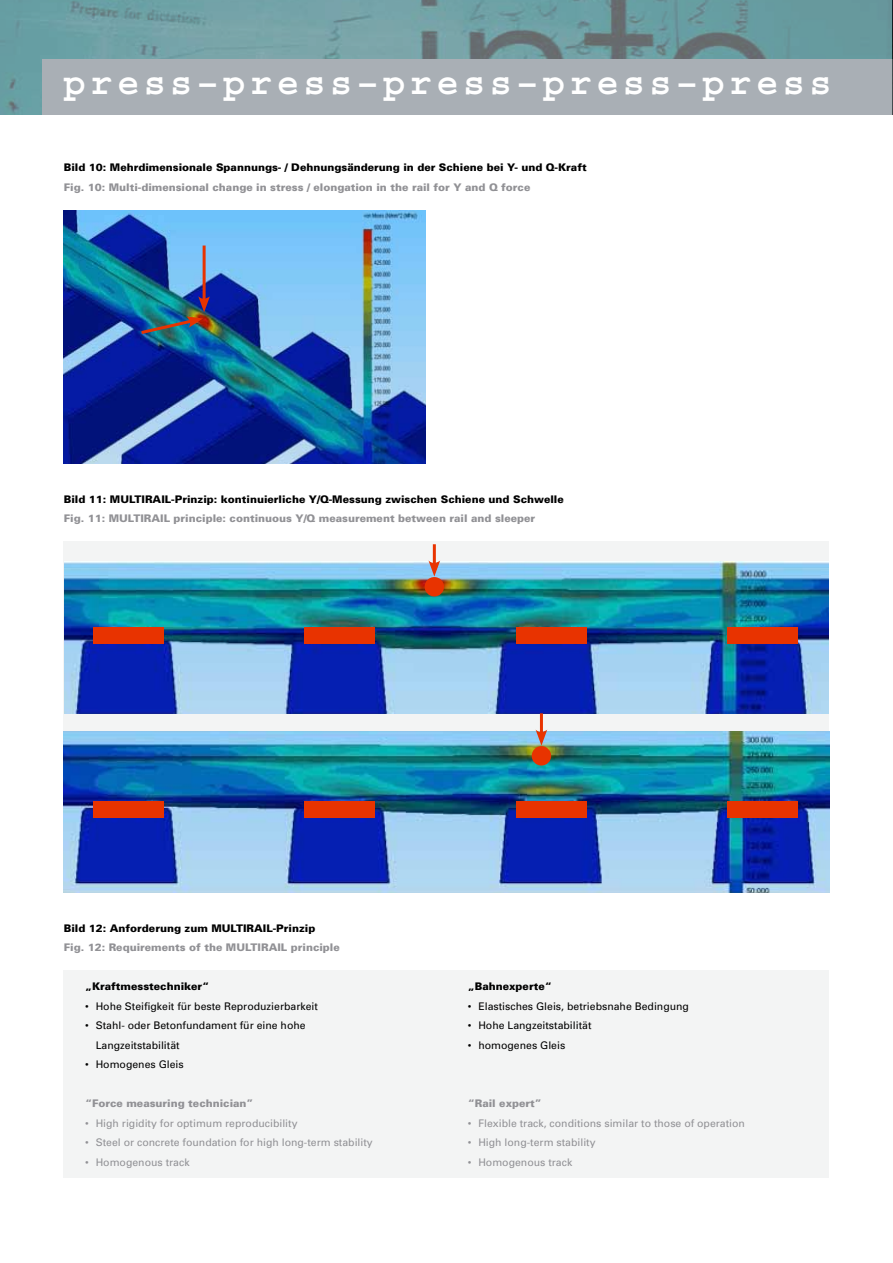
<style>
.page{position:relative;width:893px;height:1263px;background:#fff}
.page>*{position:absolute;margin:0;border:0;box-sizing:border-box;transform-origin:0 0}
.t1{font:700 37.5px "Courier Std";letter-spacing:.11em;color:#fff}
.t2{font:900 10.5px "Univers";color:#000}
.t3{font:900 10.5px "Univers";color:#919195}
.t4{font:10.5px "Univers";color:#919195}
.t5{font:10.5px/19.5px "Univers";color:#000}
</style>
<div class="page">
<img style="left:0;top:0;width:893px;height:115px">
<div style="left:43px;top:60px;width:850px;height:55px;background:#a9afb5"></div>
<img style="left:64px;top:210px;width:361px;height:254px">
<hr style="left:203px;top:245px;width:3px;height:57px;background:#e83300">
<img style="left:138px;top:296px;width:72px;height:40px">
<div style="left:64px;top:971px;width:765px;height:207px;background:#f3f4f4"></div>
<div style="left:64px;top:542px;width:765px;height:351px;background:#f3f4f4"></div>
<img style="left:65px;top:561px;width:763px;height:152px">
<img style="left:64px;top:731px;width:765px;height:162px">
<hr style="left:433px;top:544px;width:3px;height:22px;background:#e83300">
<svg style="left:428px;top:560px;width:12px;height:16px"></svg>
<div style="left:425px;top:577px;width:19px;height:19px;background:#e83300;border-radius:50%"></div>
<hr style="left:540px;top:713px;width:3px;height:22px;background:#e83300">
<svg style="left:536px;top:729px;width:11px;height:17px"></svg>
<div style="left:532px;top:746px;width:19px;height:19px;background:#e83300;border-radius:50%"></div>
<div style="left:94px;top:627px;width:70px;height:17px;background:#e83300"></div>
<div style="left:94px;top:801px;width:70px;height:17px;background:#e83300"></div>
<div style="left:304px;top:627px;width:71px;height:17px;background:#e83300"></div>
<div style="left:304px;top:801px;width:71px;height:17px;background:#e83300"></div>
<div style="left:516px;top:627px;width:70px;height:17px;background:#e83300"></div>
<div style="left:516px;top:801px;width:70px;height:17px;background:#e83300"></div>
<div style="left:728px;top:627px;width:70px;height:17px;background:#e83300"></div>
<div style="left:728px;top:801px;width:70px;height:17px;background:#e83300"></div>
<h1 class="t1" style="left:63px;top:62px;width:770px">press–press–press–press–press</h1>
<p class="t2" style="left:64px;top:161px;width:524px">Bild 10: Mehrdimensionale Spannungs- / Dehnungsänderung in der Schiene bei Y- und Q-Kraft</p>
<p class="t3" style="left:64px;top:180px;width:468px">Fig. 10: Multi-dimensional change in stress / elongation in the rail for Y and Q force</p>
<p class="t2" style="left:64px;top:492px;width:502px">Bild 11: MULTIRAIL-Prinzip: kontinuierliche Y/Q-Messung zwischen Schiene und Schwelle</p>
<p class="t3" style="left:64px;top:512px;width:473px">Fig. 11: MULTIRAIL principle: continuous Y/Q measurement between rail and sleeper</p>
<p class="t2" style="left:64px;top:921px;width:253px">Bild 12: Anforderung zum MULTIRAIL-Prinzip</p>
<p class="t3" style="left:64px;top:941px;width:278px">Fig. 12: Requirements of the MULTIRAIL principle</p>
<p class="t2" style="left:85px;top:980px;width:126px">„Kraftmesstechniker“</p>
<p class="t5" style="left:85px;top:996px;width:234px">• Hohe Steifigkeit für beste Reproduzierbarkeit</p>
<p class="t5" style="left:96px;top:1016px;width:212px;text-indent:-11px">• Stahl- oder Betonfundament für eine hohe<br>Langzeitstabilität</p>
<p class="t5" style="left:85px;top:1055px;width:100px">• Homogenes Gleis</p>
<p class="t3" style="left:85px;top:1097px;width:170px">“Force measuring technician”</p>
<p class="t4" style="left:85px;top:1117px;width:214px">• High rigidity for optimum reproducibility</p>
<p class="t4" style="left:85px;top:1136px;width:289px">• Steel or concrete foundation for high long-term stability</p>
<p class="t4" style="left:85px;top:1156px;width:106px">• Homogenous track</p>
<p class="t2" style="left:468px;top:980px;width:85px">„Bahnexperte“</p>
<p class="t5" style="left:468px;top:996px;width:223px">• Elastisches Gleis, betriebsnahe Bedingung</p>
<p class="t5" style="left:468px;top:1016px;width:125px">• Hohe Langzeitstabilität</p>
<p class="t5" style="left:468px;top:1035px;width:99px">• homogenes Gleis</p>
<p class="t3" style="left:468px;top:1097px;width:76px">“Rail expert”</p>
<p class="t4" style="left:468px;top:1117px;width:279px">• Flexible track, conditions similar to those of operation</p>
<p class="t4" style="left:468px;top:1136px;width:129px">• High long-term stability</p>
<p class="t4" style="left:468px;top:1156px;width:106px">• Homogenous track</p>
</div>
